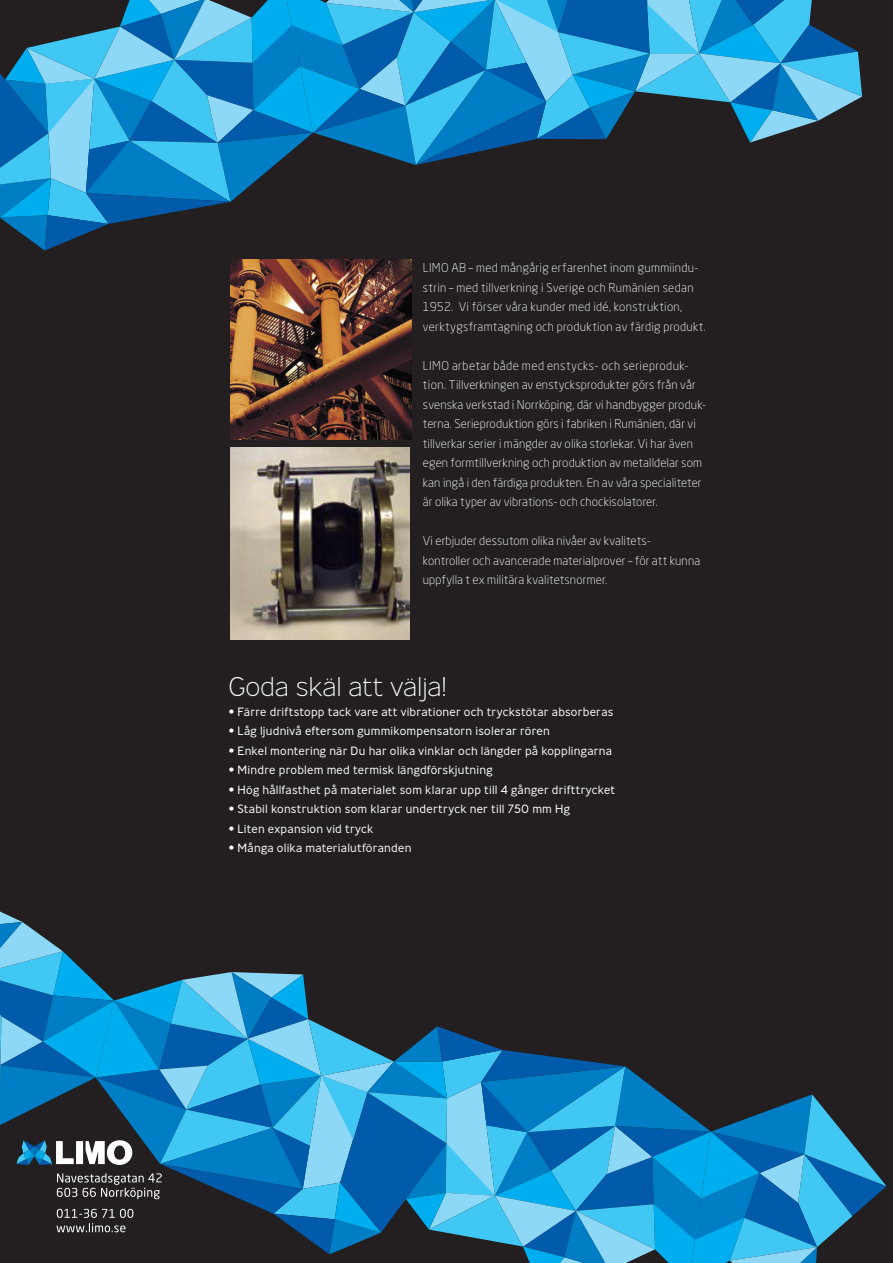
<style>
.page{position:relative;width:893px;height:1263px;background:#231f20}
.page>*{position:absolute;margin:0;border:0;box-sizing:border-box;transform-origin:0 0}
.t1{font:200 27px "Ministry";letter-spacing:-.01em;color:#fff}
.t2{font:300 12px/19.5px "Neo Sans Pro";letter-spacing:.015em;color:#fff}
.t3{font:300 12px "Ministry";letter-spacing:.01em;color:#fff}
</style>
<div class="page">
<svg style="left:0;top:0;width:862px;height:251px"></svg>
<svg style="left:0;top:911px;width:886px;height:352px"></svg>
<img style="left:230px;top:259px;width:181px;height:181px">
<img style="left:230px;top:448px;width:179px;height:191px">
<p class="t2" style="left:423px;top:258px;width:285px">LIMO AB – med mångårig erfarenhet inom gummiindu&shy;strin – med tillverkning i Sverige och Rumänien sedan 1952. Vi förser våra kunder med idé, konstruktion, verktygsframtagning och produktion av färdig produkt.</p>
<p class="t2" style="left:423px;top:355px;width:285px">LIMO arbetar både med enstycks- och serieproduk&shy;tion. Tillverkningen av enstycksprodukter görs från vår svenska verkstad i Norrköping, där vi handbygger produk&shy;terna. Serieproduktion görs i fabriken i Rumänien, där vi tillverkar serier i mängder av olika storlekar. Vi har även egen formtillverkning och produktion av metalldelar som kan ingå i den färdiga produkten. En av våra specialiteter är olika typer av vibrations- och chockisolatorer.</p>
<p class="t2" style="left:423px;top:531px;width:279px">Vi erbjuder dessutom olika nivåer av kvalitets&shy;kontroller och avancerade materialprover – för att kunna uppfylla t ex militära kvalitetsnormer.</p>
<p class="t1" style="left:228px;top:671px;width:220px">Goda skäl att välja!</p>
<p class="t3" style="left:228px;top:704px;width:387px">• Färre driftstopp tack vare att vibrationer och tryckstötar absorberas</p>
<p class="t3" style="left:228px;top:724px;width:323px">• Låg ljudnivå eftersom gummikompensatorn isolerar rören</p>
<p class="t3" style="left:228px;top:743px;width:385px">• Enkel montering när Du har olika vinklar och längder på kopplingarna</p>
<p class="t3" style="left:228px;top:763px;width:266px">• Mindre problem med termisk längdförskjutning</p>
<p class="t3" style="left:228px;top:782px;width:388px">• Hög hållfasthet på materialet som klarar upp till 4 gånger drifttrycket</p>
<p class="t3" style="left:228px;top:802px;width:343px">• Stabil konstruktion som klarar undertryck ner till 750 mm Hg</p>
<p class="t3" style="left:228px;top:821px;width:147px">• Liten expansion vid tryck</p>
<p class="t3" style="left:228px;top:841px;width:185px">• Många olika materialutföranden</p>
</div>
